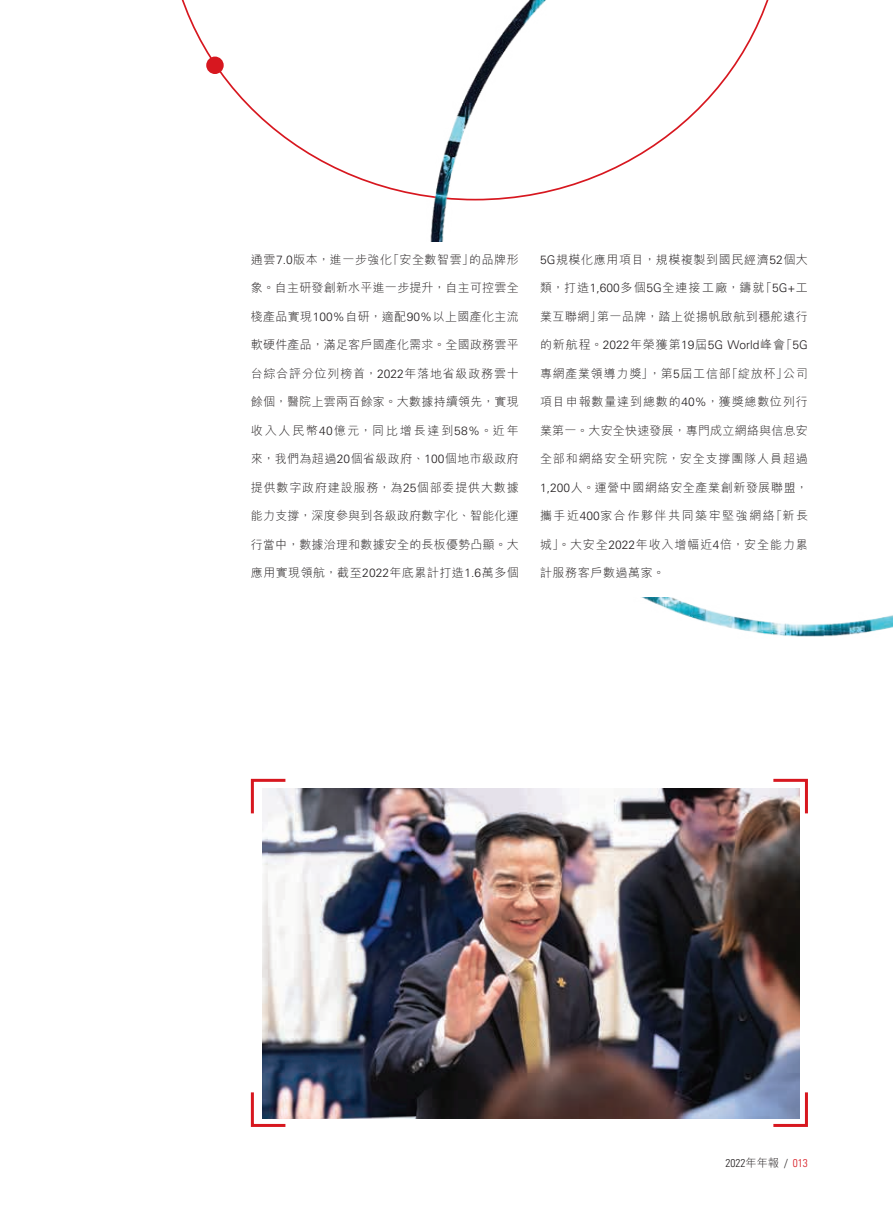
<style>
.page{position:relative;width:893px;height:1212px;background:#fff}
.page>*{position:absolute;margin:0;border:0;box-sizing:border-box;transform-origin:0 0}
.t1{font:300 12px "M Hei HK";letter-spacing:.045em;color:#231f20}
.t2{font:300 12px "M Hei HK";letter-spacing:.02em;color:#231f20}
.t3{font:300 12px "M Hei HK";letter-spacing:.075em;color:#231f20}
.t4{font:300 12px "Univers LT Std";color:#231f20}
.t5{font:300 12px "M Hei HK";letter-spacing:.105em;color:#231f20}
.t6{font:300 12px "M Hei HK";letter-spacing:.065em;color:#231f20}
.t7{font:300 12px "M Hei HK";letter-spacing:.15em;color:#231f20}
.t8{font:300 12px "M Hei HK";letter-spacing:.07em;color:#231f20}
.t9{font:300 12px "M Hei HK";letter-spacing:.13em;color:#231f20}
.t10{font:300 condensed 11.25px "Univers LT Std";color:#231f20}
.s1{font-family:"Univers LT Std"}
.s2{font-family:"M Hei HK"}
.s3{font-family:"M Hei HK";font-stretch:normal}
.s4{color:#d7171f}
</style>
<div class="page">
<svg style="left:181px;top:0;width:202px;height:188px"></svg>
<img style="left:383px;top:0;width:510px;height:637px">
<div style="left:206px;top:57px;width:18px;height:17px;background:#d7171f;border-radius:50%"></div>
<div style="left:240px;top:242px;width:579px;height:355px;background:#fff"></div>
<svg style="left:250px;top:778px;width:36px;height:36px"></svg>
<svg style="left:250px;top:1092px;width:36px;height:35px"></svg>
<svg style="left:773px;top:778px;width:35px;height:38px"></svg>
<svg style="left:773px;top:1089px;width:35px;height:38px"></svg>
<img style="left:262px;top:788px;width:537px;height:331px">
<p class="t1" style="left:251px;top:251px;width:269px">通雲<span class="s1">7.0</span>版本，進一步強化「安全數智雲」的品牌形</p>
<p class="t2" style="left:251px;top:279px;width:269px">象。自主研發創新水平進一步提升，自主可控雲全</p>
<p class="t1" style="left:251px;top:308px;width:269px">棧產品實現<span class="s1">100%</span>自研，適配<span class="s1">90%</span>以上國產化主流</p>
<p class="t2" style="left:251px;top:336px;width:269px">軟硬件產品，滿足客戶國產化需求。全國政務雲平</p>
<p class="t6" style="left:251px;top:365px;width:269px">台綜合評分位列榜首，<span class="s1">2022</span>年落地省級政務雲十</p>
<p class="t2" style="left:251px;top:393px;width:269px">餘個，醫院上雲兩百餘家。大數據持續領先，實現</p>
<p class="t7" style="left:251px;top:422px;width:269px">收入人民幣<span class="s1">40</span>億元，同比增長達到<span class="s1">58%</span>。近年</p>
<p class="t1" style="left:251px;top:450px;width:269px">來，我們為超過<span class="s1">20</span>個省級政府、<span class="s1">100</span>個地市級政府</p>
<p class="t8" style="left:251px;top:479px;width:269px">提供數字政府建設服務，為<span class="s1">25</span>個部委提供大數據</p>
<p class="t2" style="left:251px;top:507px;width:269px">能力支撐，深度參與到各級政府數字化、智能化運</p>
<p class="t2" style="left:251px;top:536px;width:269px">行當中，數據治理和數據安全的長板優勢凸顯。大</p>
<p class="t1" style="left:251px;top:564px;width:269px">應用實現領航，截至<span class="s1">2022</span>年底累計打造<span class="s1">1.6</span>萬多個</p>
<p class="t1" style="left:540px;top:251px;width:269px"><span class="s1">5G</span>規模化應用項目，規模複製到國民經濟<span class="s1">52</span>個大</p>
<p class="t5" style="left:540px;top:279px;width:269px">類，打造<span class="s1">1,600</span>多個<span class="s1">5G</span>全連接工廠，鑄就「<span class="s1">5G+</span>工</p>
<p class="t1" style="left:540px;top:308px;width:269px">業互聯網」第一品牌，踏上從揚帆啟航到穩舵遠行</p>
<p class="t4" style="left:540px;top:338px;width:269px"><span class="s2">的新航程。</span>2022<span class="s2">年榮獲第</span>19<span class="s2">屆</span>5G World<span class="s2">峰會「</span>5G</p>
<p class="t1" style="left:540px;top:365px;width:269px">專網產業領導力獎」，第<span class="s1">5</span>屆工信部「綻放杯」公司</p>
<p class="t3" style="left:540px;top:393px;width:269px">項目申報數量達到總數的<span class="s1">40%</span>，獲獎總數位列行</p>
<p class="t2" style="left:540px;top:422px;width:269px">業第一。大安全快速發展，專門成立網絡與信息安</p>
<p class="t3" style="left:540px;top:450px;width:269px">全部和網絡安全研究院，安全支撐團隊人員超過</p>
<p class="t1" style="left:540px;top:479px;width:269px"><span class="s1">1,200</span>人。運營中國網絡安全產業創新發展聯盟，</p>
<p class="t9" style="left:540px;top:507px;width:269px">攜手近<span class="s1">400</span>家合作夥伴共同築牢堅強網絡「新長</p>
<p class="t3" style="left:540px;top:536px;width:269px">城」。大安全<span class="s1">2022</span>年收入增幅近<span class="s1">4</span>倍，安全能力累</p>
<p class="t1" style="left:540px;top:564px;width:126px">計服務客戶數過萬家。</p>
<p class="t10" style="left:725px;top:1156px;width:84px">2022<span class="s3">年年報</span> / <span class="s4">013</span></p>
</div>
